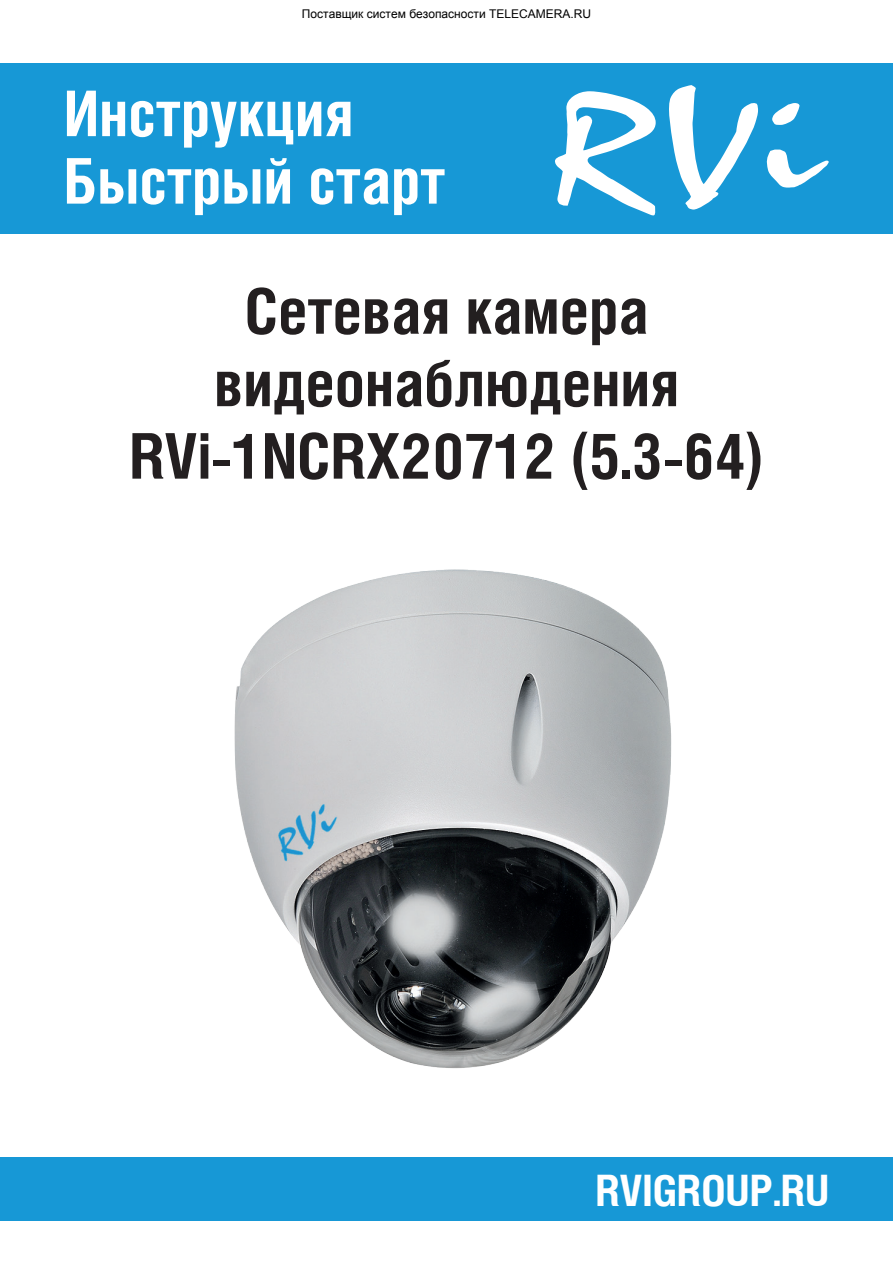
<style>
.page{position:relative;width:893px;height:1263px;background:#fff}
.page>*{position:absolute;margin:0;border:0;box-sizing:border-box;transform-origin:0 0}
.t1{font:700 63px/72.4px "Helios Cond";color:#231f20;text-align:center}
.t2{font:700 63px/67.5px "Helios Cond";color:#fff}
.t3{font:700 43.5px "Helios Cond";color:#fff}
</style>
<div class="page">
<div style="left:0;top:64px;width:893px;height:170px;background:#1798d6"></div>
<svg style="left:555px;top:85px;width:274px;height:130px"></svg>
<div style="left:0;top:1157px;width:893px;height:63px;background:#1798d6"></div>
<img style="left:234px;top:569px;width:438px;height:500px">
<p class="t2" style="left:64px;top:78px;width:383px">Инструкция<br>Быстрый старт</p>
<p class="t1" style="left:129px;top:273px;width:636px">Сетевая камера видеонаблюдения<br>RVi-1NCRX20712 (5.3-64)</p>
<p class="t3" style="left:595px;top:1165px;width:235px">RVIGROUP.RU</p>
</div>
